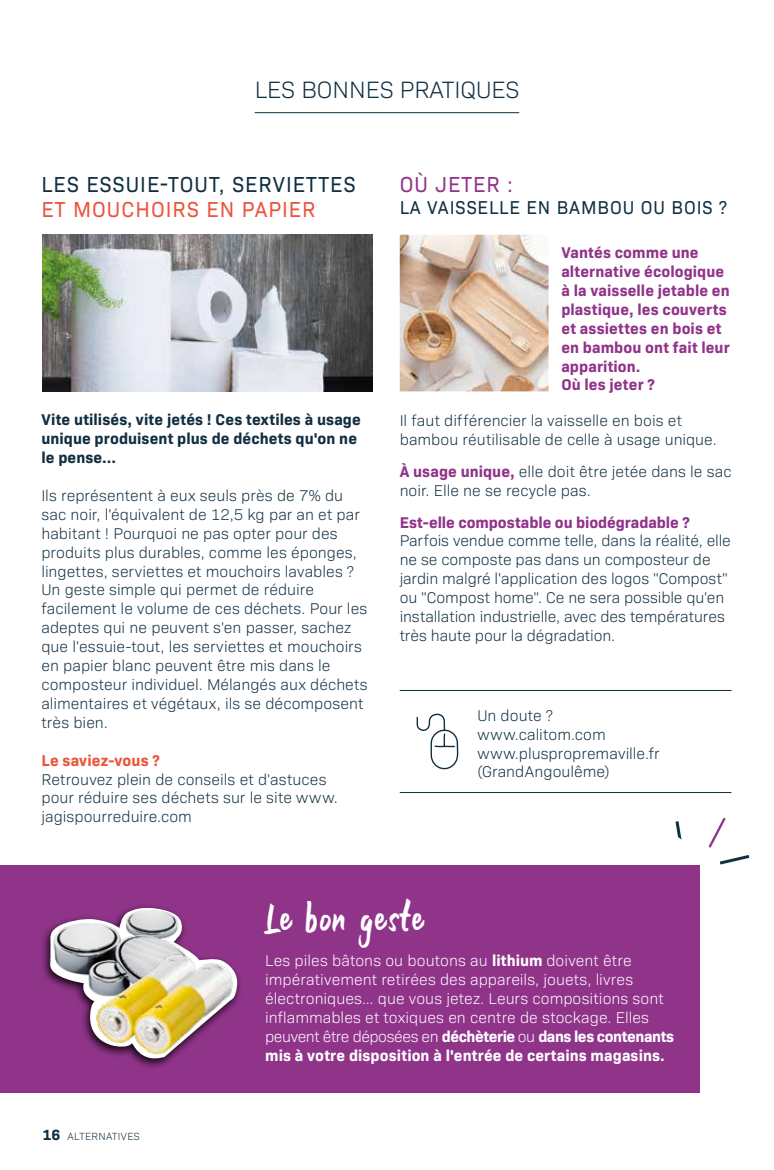
<style>
.page{position:relative;width:774px;height:1170px;background:#fff}
.page>*{position:absolute;margin:0;border:0;box-sizing:border-box;transform-origin:0 0}
.t1{font:44.1px "Gultan Bonte";letter-spacing:.05em;color:#fff;scale:.95 1}
.t2{font:300 24px "Bio Sans";color:#112f41}
.t3{font:22.05px "Bio Sans";letter-spacing:.05em;color:#112f41;scale:.95 1}
.t4{font:22.05px "Bio Sans";letter-spacing:.05em;color:#ea563c;scale:.95 1}
.t5{font:22.05px "Bio Sans";letter-spacing:.05em;color:#90348a;scale:.95 1}
.t6{font:18.9px "Bio Sans";letter-spacing:.05em;color:#112f41;scale:.95 1}
.t7{font:300 15.75px/18.9px "Bio Sans";color:#112f41}
.t8{font:300 15.75px/18.9px "Bio Sans";letter-spacing:.005em;color:#fff}
.t9{font:700 15.75px/18.9px "Bio Sans";letter-spacing:.005em;color:#90348a}
.t10{font:700 15.75px/18.9px "Bio Sans";letter-spacing:.005em;color:#112f41}
.t11{font:700 15.75px "Bio Sans";letter-spacing:.005em;color:#ea563c}
.t12{font:300 10.5px "Bio Sans";letter-spacing:.035em;color:#112f41}
.s1{font-weight:700;color:#90348a}
.s2{font-weight:700;font-size:15px}
.s3{font-weight:700}
</style>
<div class="page">
<div style="left:0;top:865px;width:700px;height:228px;background:#90348a"></div>
<hr style="left:255px;top:112px;width:264px;height:1px;background:#112f41">
<svg style="left:675px;top:817px;width:75px;height:48px"></svg>
<svg style="left:416px;top:713px;width:43px;height:57px"></svg>
<hr style="left:400px;top:690px;width:331px;height:1px;background:#112f41">
<hr style="left:400px;top:792px;width:331px;height:1px;background:#112f41">
<img style="left:43px;top:235px;width:329px;height:156px">
<img style="left:400px;top:235px;width:149px;height:156px">
<svg style="left:133px;top:1059px;width:39px;height:5px"></svg>
<img style="left:43px;top:906px;width:144px;height:93px">
<img style="left:79px;top:949px;width:161px;height:110px">
<h2 class="t2" style="left:255px;top:72px;width:266px">LES BONNES PRATIQUES</h2>
<h3 class="t3" style="left:41px;top:168px;width:332px">LES ESSUIE-TOUT, SERVIETTES</h3>
<h3 class="t4" style="left:41px;top:193px;width:290px">ET MOUCHOIRS EN PAPIER</h3>
<p class="t10" style="left:41px;top:409px;width:321px">Vite utilisés, vite jetés ! Ces textiles à usage unique produisent plus de déchets qu'on ne le pense...</p>
<p class="t7" style="left:41px;top:485px;width:328px">Ils représentent à eux seuls près de 7% du sac noir, l'équivalent de 12,5 kg par an et par habitant ! Pourquoi ne pas opter pour des produits plus durables, comme les éponges, lingettes, serviettes et mouchoirs lavables ?<br>Un geste simple qui permet de réduire facilement le volume de ces déchets. Pour les adeptes qui ne peuvent s'en passer, sachez que l'essuie-tout, les serviettes et mouchoirs en papier blanc peuvent être mis dans le composteur individuel. Mélangés aux déchets alimentaires et végétaux, ils se décomposent très bien.</p>
<p class="t11" style="left:41px;top:748px;width:120px">Le saviez-vous ?</p>
<p class="t7" style="left:41px;top:768px;width:298px">Retrouvez plein de conseils et d'astuces pour réduire ses déchets sur le site www. jagispourreduire.com</p>
<h3 class="t5" style="left:400px;top:168px;width:121px">OÙ JETER :</h3>
<p class="t6" style="left:400px;top:193px;width:346px">LA VAISSELLE EN BAMBOU OU BOIS ?</p>
<p class="t9" style="left:561px;top:242px;width:170px">Vantés comme une alternative écologique à la vaisselle jetable en plastique, les couverts et assiettes en bois et en bambou ont fait leur apparition.<br>Où les jeter ?</p>
<p class="t7" style="left:400px;top:410px;width:319px">Il faut différencier la vaisselle en bois et bambou réutilisable de celle à usage unique.</p>
<p class="t7" style="left:400px;top:461px;width:333px"><span class="s1">À usage unique,</span> elle doit être jetée dans le sac noir. Elle ne se recycle pas.</p>
<p class="t9" style="left:400px;top:511px;width:292px">Est-elle compostable ou biodégradable ?</p>
<p class="t7" style="left:400px;top:530px;width:333px">Parfois vendue comme telle, dans la réalité, elle ne se composte pas dans un composteur de jardin malgré l'application des logos "Compost" ou "Compost home". Ce ne sera possible qu'en installation industrielle, avec des températures très haute pour la dégradation.</p>
<p class="t7" style="left:477px;top:704px;width:184px">Un doute ? www.calitom.com www.pluspropremaville.fr (GrandAngoulême)</p>
<p class="t12" style="left:43px;top:1128px;width:99px"><span class="s2">16</span> ALTERNATIVES</p>
<h1 class="t1" style="left:265px;top:892px;width:168px">Le bon geste</h1>
<p class="t8" style="left:265px;top:950px;width:410px">Les piles bâtons ou boutons au <span class="s3">lithium</span> doivent être impérativement retirées des appareils, jouets, livres électroniques... que vous jetez. Leurs compositions sont inflammables et toxiques en centre de stockage. Elles peuvent être déposées en <span class="s3">déchèterie</span> ou <span class="s3">dans les contenants mis à votre disposition à l'entrée de certains magasins.</span></p>
</div>
